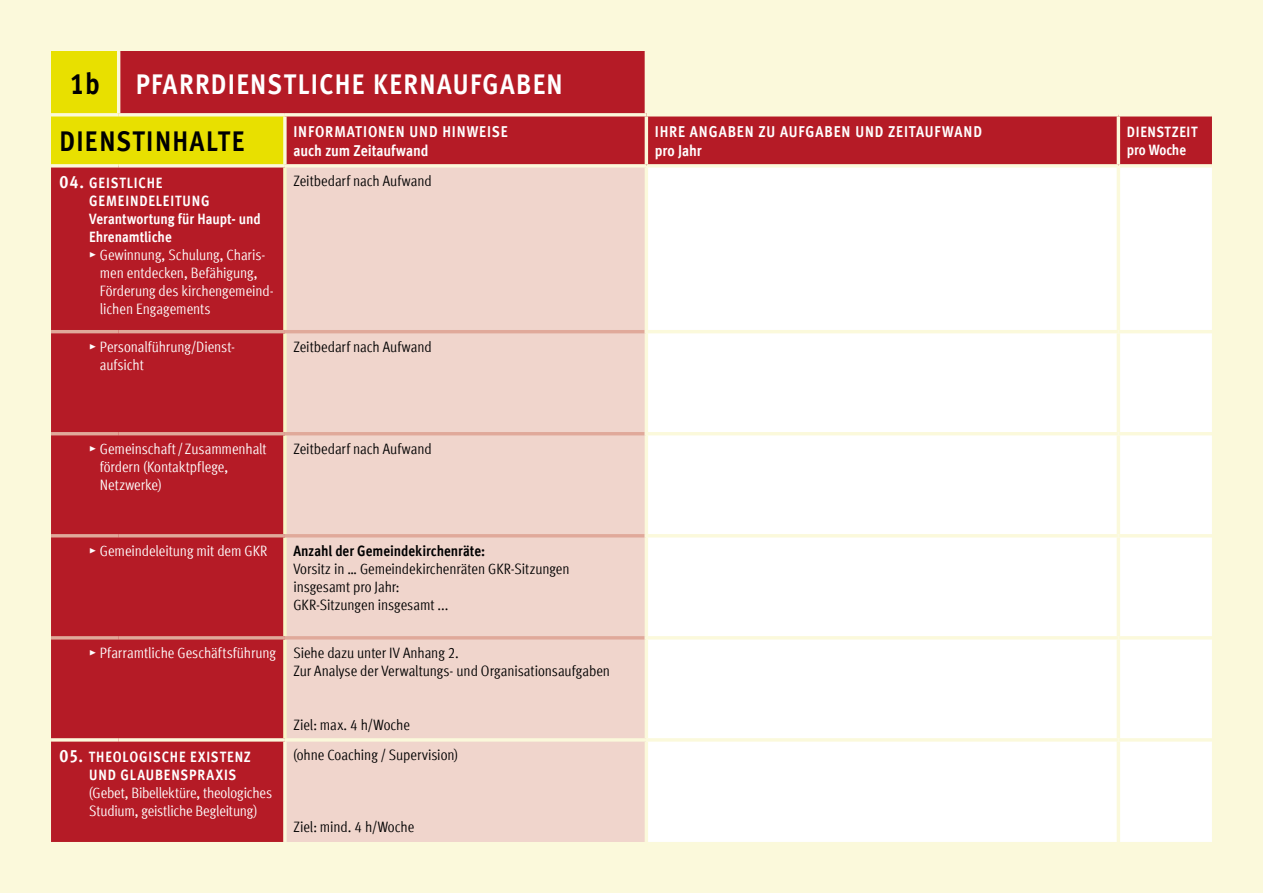
<style>
.page{position:relative;width:1263px;height:893px;background:#fbf9db}
.page>*{position:absolute;margin:0;border:0;box-sizing:border-box;transform-origin:0 0}
.normal_Einlage{font:700 condensed 30px "Meta Offc";color:#000}
.normal_Einlage-2{font:700 condensed 28.5px "Meta Offc";letter-spacing:.045em;color:#fff}
.fett_groß_inv{font:700 condensed 28.5px "Meta Offc";letter-spacing:.05em;color:#000}
.normal_Einlage-3{font:700 condensed 15.75px "Meta Offc";letter-spacing:.055em;color:#fff}
.normal_Einlage-4{font:700 condensed 15.75px "Meta Offc";letter-spacing:-.005em;color:#fff}
.normal_Einlage_inv{font:condensed 15px/18px "Meta Offc";letter-spacing:-.005em;color:#fff}
.normal_Einlage-5{font:condensed 15px "Meta Offc";letter-spacing:-.005em;color:#000}
.fett_groß_inv-2{font:700 condensed 15px/18px "Meta Offc";letter-spacing:.055em;color:#fff}
.normal_Einlage_inv-2{font:700 condensed 15px "Meta Offc";letter-spacing:-.005em;color:#fff}
.normal_Einlage-6{font:700 condensed 15px "Meta Offc";letter-spacing:-.005em;color:#000}
.fett_groß_inv-3{font:700 condensed 15px/18px "Meta Offc";letter-spacing:.03em;color:#fff}
.s1{font-size:18px}
</style>
<div class="page">
<div style="left:51px;top:51px;width:68px;height:64px;background:#e8e000"></div>
<div style="left:119px;top:51px;width:527px;height:64px;background:#b51b26"></div>
<div style="left:51px;top:117px;width:1161px;height:725px;background:#b51b26"></div>
<div style="left:287px;top:168px;width:358px;height:674px;background:#f0d5cc"></div>
<div style="left:648px;top:168px;width:564px;height:674px;background:#fff"></div>
<hr style="left:117px;top:51px;width:3px;height:62px;background:#fbf9db">
<svg style="left:51px;top:113px;width:68px;height:4px"></svg>
<svg style="left:119px;top:113px;width:166px;height:4px"></svg>
<svg style="left:51px;top:164px;width:68px;height:4px"></svg>
<svg style="left:119px;top:164px;width:166px;height:4px"></svg>
<svg style="left:51px;top:738px;width:68px;height:4px"></svg>
<svg style="left:119px;top:738px;width:166px;height:4px"></svg>
<hr style="left:285px;top:738px;width:361px;height:4px;background:#fbf9db">
<svg style="left:283px;top:742px;width:4px;height:100px"></svg>
<hr style="left:646px;top:738px;width:472px;height:4px;background:#fbf9db">
<hr style="left:1118px;top:738px;width:94px;height:4px;background:#fbf9e1">
<svg style="left:283px;top:168px;width:4px;height:162px"></svg>
<svg style="left:283px;top:333px;width:4px;height:99px"></svg>
<svg style="left:283px;top:435px;width:4px;height:99px"></svg>
<svg style="left:283px;top:537px;width:4px;height:99px"></svg>
<svg style="left:283px;top:639px;width:4px;height:99px"></svg>
<svg style="left:285px;top:113px;width:361px;height:4px"></svg>
<svg style="left:285px;top:164px;width:361px;height:4px"></svg>
<svg style="left:646px;top:164px;width:472px;height:4px"></svg>
<svg style="left:1118px;top:164px;width:94px;height:4px"></svg>
<hr style="left:51px;top:330px;width:68px;height:3px;background:#e0a99a">
<hr style="left:119px;top:330px;width:166px;height:3px;background:#e0a99a">
<hr style="left:285px;top:330px;width:360px;height:3px;background:#e0a99a">
<hr style="left:51px;top:432px;width:68px;height:3px;background:#e0a99a">
<hr style="left:119px;top:432px;width:166px;height:3px;background:#e0a99a">
<hr style="left:285px;top:432px;width:360px;height:3px;background:#e0a99a">
<hr style="left:51px;top:534px;width:68px;height:3px;background:#e0a99a">
<hr style="left:119px;top:534px;width:166px;height:3px;background:#e0a99a">
<hr style="left:285px;top:534px;width:360px;height:3px;background:#e0a99a">
<hr style="left:51px;top:636px;width:68px;height:3px;background:#e0a99a">
<hr style="left:119px;top:636px;width:166px;height:3px;background:#e0a99a">
<hr style="left:285px;top:636px;width:360px;height:3px;background:#e0a99a">
<hr style="left:645px;top:168px;width:3px;height:162px;background:#fbf9db">
<hr style="left:1117px;top:168px;width:3px;height:162px;background:#fbf9db">
<hr style="left:645px;top:333px;width:3px;height:99px;background:#fbf9db">
<hr style="left:1117px;top:333px;width:3px;height:99px;background:#fbf9db">
<hr style="left:645px;top:435px;width:3px;height:99px;background:#fbf9db">
<hr style="left:1117px;top:435px;width:3px;height:99px;background:#fbf9db">
<hr style="left:645px;top:537px;width:3px;height:99px;background:#fbf9db">
<hr style="left:1117px;top:537px;width:3px;height:99px;background:#fbf9db">
<hr style="left:645px;top:639px;width:3px;height:99px;background:#fbf9db">
<hr style="left:1117px;top:639px;width:3px;height:99px;background:#fbf9db">
<hr style="left:645px;top:742px;width:3px;height:100px;background:#fbf9db">
<hr style="left:1117px;top:742px;width:3px;height:100px;background:#fbf9db">
<hr style="left:645px;top:330px;width:473px;height:3px;background:#fbf9db">
<hr style="left:1118px;top:330px;width:94px;height:3px;background:#fbf9db">
<hr style="left:645px;top:432px;width:473px;height:3px;background:#fbf9db">
<hr style="left:1118px;top:432px;width:94px;height:3px;background:#fbf9db">
<hr style="left:645px;top:534px;width:473px;height:3px;background:#fbf9db">
<hr style="left:1118px;top:534px;width:94px;height:3px;background:#fbf9db">
<hr style="left:645px;top:636px;width:473px;height:3px;background:#fbf9db">
<hr style="left:1118px;top:636px;width:94px;height:3px;background:#fbf9db">
<hr style="left:645px;top:117px;width:3px;height:47px;background:#fbf9db">
<hr style="left:1117px;top:117px;width:3px;height:47px;background:#fbf9db">
<svg style="left:283px;top:117px;width:4px;height:47px"></svg>
<svg style="left:646px;top:113px;width:472px;height:4px"></svg>
<hr style="left:645px;top:51px;width:3px;height:62px;background:#fbf9db">
<svg style="left:1118px;top:114px;width:94px;height:3px"></svg>
<p class="normal_Einlage" style="left:70px;top:66px;width:31px">1b</p>
<p class="normal_Einlage-2" style="left:136px;top:67px;width:429px">PFARRDIENSTLICHE KERNAUFGABEN</p>
<p class="fett_groß_inv" style="left:60px;top:124px;width:186px">DIENSTINHALTE</p>
<p class="normal_Einlage-3" style="left:293px;top:122px;width:216px">INFORMATIONEN UND HINWEISE</p>
<p class="normal_Einlage-4" style="left:293px;top:141px;width:137px">auch zum Zeitaufwand</p>
<p class="fett_groß_inv-2" style="left:89px;top:174px;width:122px;text-indent:-30px"><span class="s1">04.</span> GEISTLICHE<br>GEMEINDELEITUNG</p>
<p class="normal_Einlage_inv-2" style="left:89px;top:210px;width:173px">Verantwortung für Haupt- und</p>
<p class="normal_Einlage_inv-2" style="left:89px;top:228px;width:84px">Ehrenamtliche</p>
<p class="normal_Einlage_inv" style="left:100px;top:246px;width:175px;text-indent:-11px">▶ Gewinnung, Schulung, Charis&shy;men entdecken, Befähigung,<br>Förderung des kirchengemeind&shy;lichen Engagements</p>
<p class="normal_Einlage-5" style="left:293px;top:172px;width:140px">Zeitbedarf nach Aufwand</p>
<p class="normal_Einlage_inv" style="left:100px;top:337px;width:137px;text-indent:-11px">▶ Personalführung/Dienst&shy;aufsicht</p>
<p class="normal_Einlage-5" style="left:293px;top:338px;width:140px">Zeitbedarf nach Aufwand</p>
<p class="normal_Einlage_inv" style="left:100px;top:440px;width:168px;text-indent:-11px">▶ Gemeinschaft/ Zusammenhalt fördern (Kontaktpflege,<br>Netzwerke)</p>
<p class="normal_Einlage-5" style="left:293px;top:440px;width:140px">Zeitbedarf nach Aufwand</p>
<p class="normal_Einlage_inv" style="left:89px;top:542px;width:180px">▶ Gemeindeleitung mit dem GKR</p>
<p class="normal_Einlage-6" style="left:293px;top:542px;width:193px">Anzahl der Gemeindekirchenräte:</p>
<p class="normal_Einlage-5" style="left:293px;top:560px;width:278px">Vorsitz in … Gemeindekirchenräten GKR-Sitzungen</p>
<p class="normal_Einlage-5" style="left:293px;top:578px;width:108px">insgesamt pro Jahr:</p>
<p class="normal_Einlage-5" style="left:293px;top:596px;width:157px">GKR-Sitzungen insgesamt ...</p>
<p class="normal_Einlage_inv" style="left:89px;top:644px;width:188px">▶ Pfarramtliche Geschäftsführung</p>
<p class="normal_Einlage-5" style="left:293px;top:644px;width:167px">Siehe dazu unter IV Anhang 2.</p>
<p class="normal_Einlage-5" style="left:293px;top:662px;width:318px">Zur Analyse der Verwaltungs- und Organisationsaufgaben</p>
<p class="normal_Einlage-5" style="left:293px;top:716px;width:118px">Ziel: max. 4 h/Woche</p>
<p class="fett_groß_inv-2" style="left:60px;top:748px;width:193px"><span class="s1">05.</span> THEOLOGISCHE EXISTENZ</p>
<p class="fett_groß_inv-2" style="left:89px;top:766px;width:149px">UND GLAUBENSPRAXIS</p>
<p class="normal_Einlage_inv" style="left:89px;top:784px;width:184px">(Gebet, Bibellektüre, theologiches<br>Studium, geistliche Begleitung)</p>
<p class="normal_Einlage-5" style="left:293px;top:746px;width:166px">(ohne Coaching / Supervision)</p>
<p class="normal_Einlage-5" style="left:293px;top:818px;width:122px">Ziel: mind. 4 h/Woche</p>
<p class="normal_Einlage-3" style="left:655px;top:122px;width:329px">IHRE ANGABEN ZU AUFGABEN UND ZEITAUFWAND</p>
<p class="normal_Einlage-3" style="left:655px;top:141px;width:48px">pro Jahr</p>
<p class="fett_groß_inv-3" style="left:1127px;top:123px;width:72px">DIENSTZEIT pro Woche</p>
</div>
